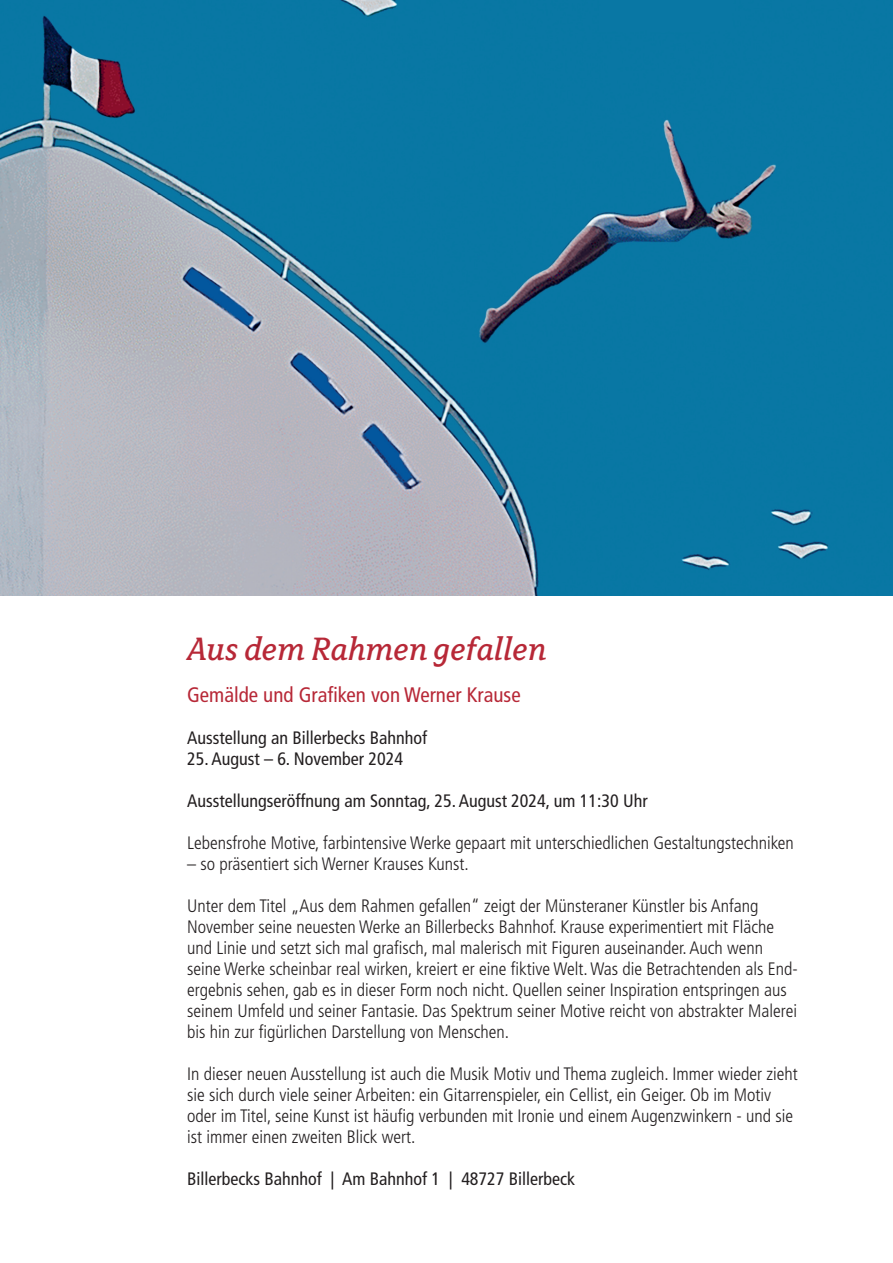
<style>
.page{position:relative;width:893px;height:1263px;background:#fff}
.page>*{position:absolute;margin:0;border:0;box-sizing:border-box;transform-origin:0 0}
.t1{font:italic 36px "Avance Pro";color:#b72837}
.t2{font:condensed 21px "Frutiger LT Std";color:#b72837}
.t3{font:300 condensed 18px/21px "Frutiger LT Std";color:#231f20}
.t4{font:condensed 18px "Frutiger LT Std";color:#231f20}
</style>
<div class="page">
<img style="left:0;top:0;width:893px;height:595px">
<p class="t1" style="left:187px;top:629px;width:361px">Aus dem Rahmen gefallen</p>
<p class="t2" style="left:187px;top:683px;width:335px">Gemälde und Grafiken von Werner Krause</p>
<p class="t4" style="left:187px;top:727px;width:241px">Ausstellung an Billerbecks Bahnhof</p>
<p class="t4" style="left:187px;top:748px;width:218px">25. August – 6. November 2024</p>
<p class="t4" style="left:187px;top:790px;width:462px">Ausstellungseröffnung am Sonntag, 25. August 2024, um 11:30 Uhr</p>
<p class="t3" style="left:187px;top:833px;width:608px">Lebensfrohe Motive, farbintensive Werke gepaart mit unterschiedlichen Gestaltungstechniken</p>
<p class="t3" style="left:187px;top:854px;width:283px">– so präsentiert sich Werner Krauses Kunst.</p>
<p class="t3" style="left:187px;top:896px;width:612px">Unter dem Titel „Aus dem Rahmen gefallen“ zeigt der Münsteraner Künstler bis Anfang November seine neuesten Werke an Billerbecks Bahnhof. Krause experimentiert mit Fläche und Linie und setzt sich mal grafisch, mal malerisch mit Figuren auseinander. Auch wenn seine Werke scheinbar real wirken, kreiert er eine fiktive Welt. Was die Betrachtenden als End&shy;ergebnis sehen, gab es in dieser Form noch nicht. Quellen seiner Inspiration entspringen aus seinem Umfeld und seiner Fantasie. Das Spektrum seiner Motive reicht von abstrakter Malerei bis hin zur figürlichen Darstellung von Menschen.</p>
<p class="t3" style="left:187px;top:1064px;width:612px">In dieser neuen Ausstellung ist auch die Musik Motiv und Thema zugleich. Immer wieder zieht sie sich durch viele seiner Arbeiten: ein Gitarrenspieler, ein Cellist, ein Geiger. Ob im Motiv oder im Titel, seine Kunst ist häufig verbunden mit Ironie und einem Augenzwinkern - und sie ist immer einen zweiten Blick wert.</p>
<p class="t4" style="left:187px;top:1168px;width:390px">Billerbecks Bahnhof | Am Bahnhof 1 | 48727 Billerbeck</p>
</div>
